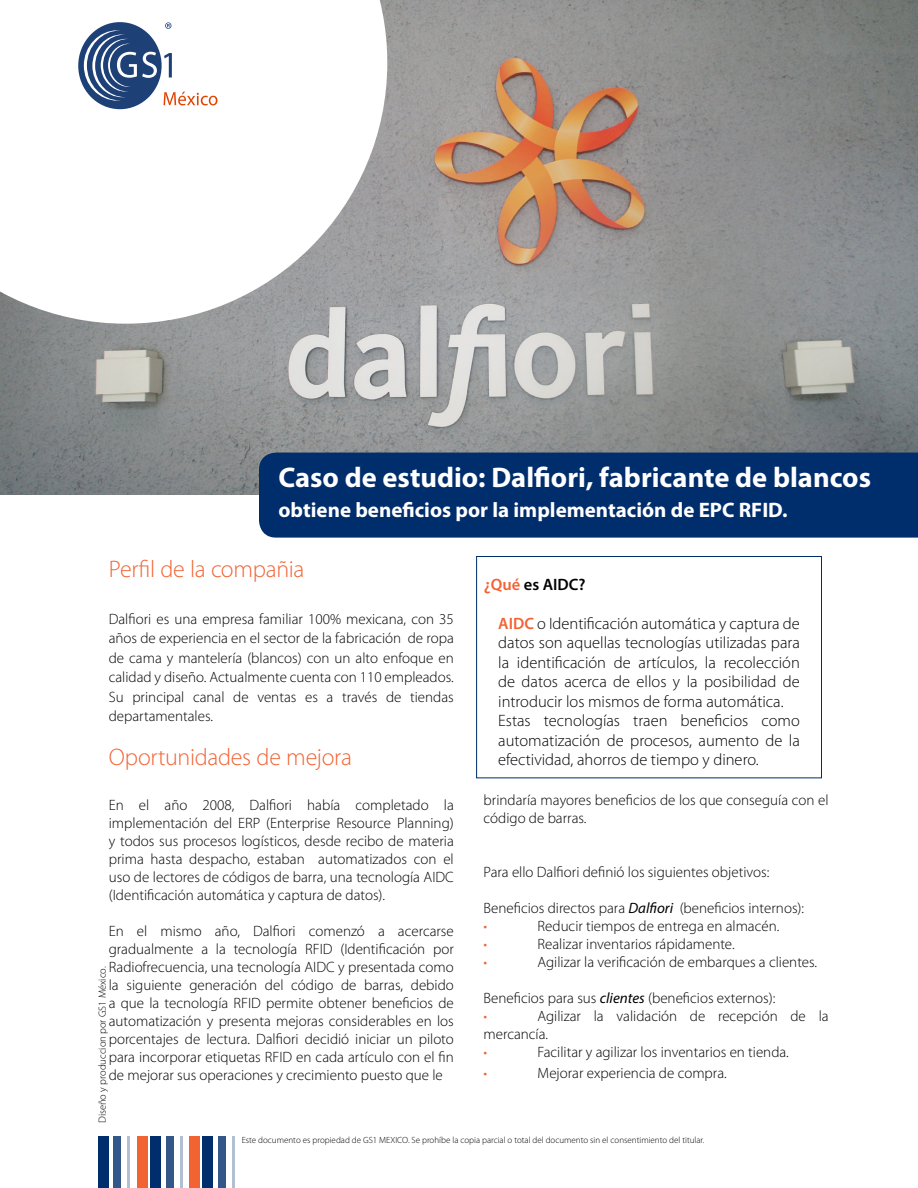
<style>
.page{position:relative;width:918px;height:1188px;background:#fff}
.page>*{position:absolute;margin:0;border:0;box-sizing:border-box;transform-origin:0 0}
.t1{font:700 28.5px "Myriad Pro";color:#fff}
.t2{font:300 24px "Myriad Pro";letter-spacing:-.01em;color:#f26334}
.t3{font:700 21px "Myriad Pro";color:#fff}
.t4{font:300 16.5px/19.5px "Myriad Pro";color:#000}
.t5{font:600 16.5px "Myriad Pro";color:#000}
.t6{font:300 15px/18px "Myriad Pro";color:#000}
.t7{font:300 15px "Myriad Pro";color:#f26334}
.t8{font:300 10.5px "Myriad Pro";color:#000}
.t9{font:300 9px "Myriad Pro";color:#000}
.s1{color:#f26334}
.s2{font-weight:600;color:#f26334}
.s3{font-weight:400;font-style:italic}
</style>
<div class="page">
<div style="left:98px;top:1136px;width:10px;height:52px;background:#002d6c"></div>
<div style="left:151px;top:1136px;width:10px;height:52px;background:#002d6c"></div>
<div style="left:203px;top:1136px;width:10px;height:52px;background:#002d6c"></div>
<div style="left:137px;top:1136px;width:10px;height:52px;background:#f26334"></div>
<div style="left:189px;top:1136px;width:10px;height:52px;background:#f26334"></div>
<div style="left:113px;top:1136px;width:7px;height:52px;background:#335789"></div>
<div style="left:166px;top:1136px;width:7px;height:52px;background:#335789"></div>
<div style="left:218px;top:1136px;width:7px;height:52px;background:#335789"></div>
<hr style="left:127px;top:1136px;width:3px;height:52px;background:#002d6c">
<hr style="left:180px;top:1136px;width:3px;height:52px;background:#002d6c">
<hr style="left:232px;top:1136px;width:3px;height:52px;background:#002d6c">
<div style="left:476px;top:556px;width:346px;height:222px;border:1px solid #002d6c"></div>
<img style="left:0;top:0;width:918px;height:494px">
<svg style="left:0;top:0;width:387px;height:324px"></svg>
<div style="left:259px;top:453px;width:659px;height:85px;background:#002d6c"></div>
<svg style="left:78px;top:22px;width:139px;height:87px"></svg>
<h1 class="t1" style="left:279px;top:459px;width:594px">Caso de estudio: Dalfiori, fabricante de blancos</h1>
<h3 class="t3" style="left:279px;top:497px;width:511px">obtiene beneficios por la implementación de EPC RFID.</h3>
<h2 class="t2" style="left:109px;top:555px;width:197px">Perfil de la compañia</h2>
<p class="t6" style="left:109px;top:609px;width:347px;line-height:19.5px;text-align:justify">Dalfiori es una empresa familiar 100% mexicana, con 35 años de experiencia en el sector de la fabricación de ropa de cama y mantelería (blancos) con un alto enfoque en calidad y diseño. Actualmente cuenta con 110 empleados.<br>Su principal canal de ventas es a través de tiendas departamentales.</p>
<h2 class="t2" style="left:109px;top:742px;width:245px">Oportunidades de mejora</h2>
<p class="t6" style="left:109px;top:796px;width:347px;text-align:justify">En el año 2008, Dalfiori había completado la implementación del ERP (Enterprise Resource Planning) y todos sus procesos logísticos, desde recibo de materia prima hasta despacho, estaban automatizados con el uso de lectores de códigos de barra, una tecnología AIDC (Identificación automática y captura de datos).</p>
<p class="t6" style="left:109px;top:922px;width:347px;text-align:justify">En el mismo año, Dalfiori comenzó a acercarse gradualmente a la tecnología RFID (Identificación por Radiofrecuencia, una tecnología AIDC y presentada como la siguiente generación del código de barras, debido a que la tecnología RFID permite obtener beneficios de automatización y presenta mejoras considerables en los porcentajes de lectura. Dalfiori decidió iniciar un piloto para incorporar etiquetas RFID en cada artículo con el fin de mejorar sus operaciones y crecimiento puesto que le</p>
<p class="t8" style="left:96px;top:1123px;width:158px;rotate:-90deg">Diseño y produccion por GS1 México.</p>
<p class="t5" style="left:484px;top:574px;width:103px"><span class="s1">¿Qué</span> es AIDC?</p>
<p class="t4" style="left:498px;top:613px;width:303px"><span class="s2">AIDC</span> o Identificación automática y captura de datos son aquellas tecnologías utilizadas para la identificación de artículos, la recolección de datos acerca de ellos y la posibilidad de introducir los mismos de forma automática.<br>Estas tecnologías traen beneficios como automatización de procesos, aumento de la efectividad, ahorros de tiempo y dinero.</p>
<p class="t6" style="left:484px;top:790px;width:347px">brindaría mayores beneficios de los que conseguía con el código de barras.</p>
<p class="t6" style="left:484px;top:862px;width:287px">Para ello Dalfiori definió los siguientes objetivos:</p>
<p class="t6" style="left:484px;top:898px;width:322px">Beneficios directos para <span class="s3">Dalfiori</span> (beneficios internos): <span class="s1">•</span></p>
<p class="t6" style="left:538px;top:916px;width:243px">Reducir tiempos de entrega en almacén.</p>
<p class="t7" style="left:484px;top:935px;width:5px">•</p>
<p class="t6" style="left:538px;top:934px;width:199px">Realizar inventarios rápidamente.</p>
<p class="t7" style="left:484px;top:953px;width:5px">•</p>
<p class="t6" style="left:538px;top:952px;width:281px">Agilizar la verificación de embarques a clientes.</p>
<p class="t6" style="left:484px;top:988px;width:293px">Beneficios para sus <span class="s3">clientes</span> (beneficios externos): <span class="s1">•</span></p>
<p class="t6" style="left:484px;top:1006px;width:347px;text-indent:54px">Agilizar la validación de recepción de la mercancía.</p>
<p class="t7" style="left:484px;top:1043px;width:5px">•</p>
<p class="t6" style="left:538px;top:1042px;width:253px">Facilitar y agilizar los inventarios en tienda.</p>
<p class="t7" style="left:484px;top:1064px;width:5px">•</p>
<p class="t6" style="left:538px;top:1064px;width:191px">Mejorar experiencia de compra.</p>
<p class="t9" style="left:242px;top:1134px;width:464px">Este documento es propiedad de GS1 MEXICO. Se prohíbe la copia parcial o total del documento sin el consentimiento del titular.</p>
</div>
